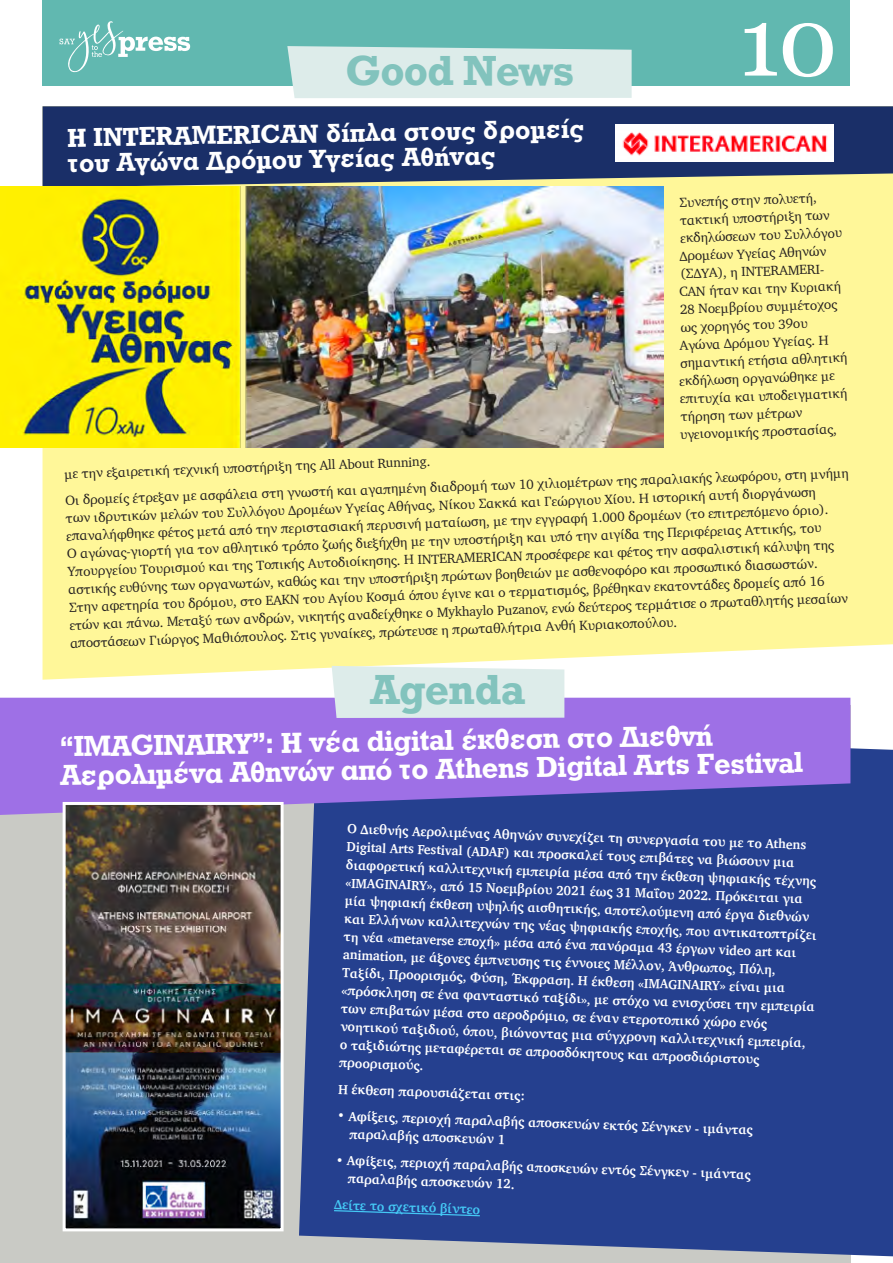
<style>
.page{position:relative;width:893px;height:1263px;background:#fff}
.page>*{position:absolute;margin:0;border:0;box-sizing:border-box;transform-origin:0 0}
.t1{font:97.5px "Georgia";color:#fff}
.t2{font:700 39.6px "Rockwell";letter-spacing:-.02em;color:#82c3bd}
.t3{font:30px/28.5px "UB Rockwell Bold";color:#fff}
.t4{font:27px/25.5px "UB Rockwell Bold";color:#fff}
.t5{font:13.5px/17.9px "Charter";color:#231f20}
.t6{font:700 13.5px/18px "Charter";color:#fff;scale:.95 1}
.t7{font:700 13.5px "Charter";color:#44c8f5;scale:.95 1}
</style>
<div class="page">
<div style="left:43px;top:0;width:807px;height:85px;background:#61b8b0"></div>
<svg style="left:60px;top:21px;width:130px;height:51px"></svg>
<div style="left:43px;top:188px;width:850px;height:492px;background:#fff799"></div>
<svg style="left:43px;top:106px;width:850px;height:82px;fill:#1a2f68"></svg>
<div style="left:0;top:706px;width:850px;height:557px;background:#c9cac5"></div>
<div style="left:299px;top:730px;width:594px;height:526px;background:#25408f"></div>
<svg style="left:333px;top:1209px;width:148px;height:8px"></svg>
<div style="left:287px;top:46px;width:345px;height:52px;background:#ddecea"></div>
<img style="left:0;top:186px;width:663px;height:261px">
<img style="left:615px;top:125px;width:218px;height:36px">
<svg style="left:0;top:698px;width:850px;height:117px;fill:#9e70e6"></svg>
<div style="left:332px;top:666px;width:232px;height:52px;background:#ddecea"></div>
<img style="left:67px;top:806px;width:213px;height:421px">
<div style="left:63px;top:802px;width:221px;height:429px;border:3px solid #fff"></div>
<h2 class="t2" style="left:345px;top:45px;width:230px">Good Νews</h2>
<h3 class="t4" style="left:67px;top:125px;width:518px;rotate:-1deg">Η INTERAMERICAN δίπλα στους δρομείς του Αγώνα Δρόμου Υγείας Αθήνας</h3>
<h1 class="t1" style="left:738px;top:-29px;width:101px">10</h1>
<p class="t5" style="left:679px;top:193px;width:139px;rotate:-2deg">Συνεπής στην πολυετή,</p>
<p class="t5" style="left:679px;top:211px;width:152px;rotate:-2deg">τακτική υποστήριξη των</p>
<p class="t5" style="left:680px;top:229px;width:163px;rotate:-2deg">εκδηλώσεων του Συλλόγου</p>
<p class="t5" style="left:679px;top:247px;width:148px;rotate:-2deg">Δρομέων Υγείας Αθηνών</p>
<p class="t5" style="left:680px;top:265px;width:155px;rotate:-2deg">(ΣΔΥΑ), η INTERAMERI-</p>
<p class="t5" style="left:679px;top:283px;width:163px;rotate:-2deg">CAN ήταν και την Κυριακή</p>
<p class="t5" style="left:680px;top:300px;width:159px;rotate:-2deg">28 Νοεμβρίου συμμέτοχος</p>
<p class="t5" style="left:680px;top:318px;width:129px;rotate:-2deg">ως χορηγός του 39ου</p>
<p class="t5" style="left:679px;top:336px;width:151px;rotate:-2deg">Αγώνα Δρόμου Υγείας. Η</p>
<p class="t5" style="left:680px;top:354px;width:169px;rotate:-2deg">σημαντική ετήσια αθλητική</p>
<p class="t5" style="left:679px;top:372px;width:157px;rotate:-2deg">εκδήλωση οργανώθηκε με</p>
<p class="t5" style="left:680px;top:390px;width:169px;rotate:-2deg">επιτυχία και υποδειγματική</p>
<p class="t5" style="left:680px;top:408px;width:123px;rotate:-2deg">τήρηση των μέτρων</p>
<p class="t5" style="left:679px;top:425px;width:159px;rotate:-2deg">υγειονομικής προστασίας,</p>
<p class="t5" style="left:64px;top:460px;width:785px;line-height:26.4px;rotate:-2deg">με την εξαιρετική τεχνική υποστήριξη της All About Running.<br>Οι δρομείς έτρεξαν με ασφάλεια στη γνωστή και αγαπημένη διαδρομή των 10 χιλιομέτρων της παραλιακής λεωφόρου, στη μνήμη</p>
<p class="t5" style="left:65px;top:509px;width:780px;rotate:-2deg">των ιδρυτικών μελών του Συλλόγου Δρομέων Υγείας Αθήνας, Νίκου Σακκά και Γεώργιου Χίου. Η ιστορική αυτή διοργάνωση επαναλήφθηκε φέτος μετά από την περιστασιακή περυσινή ματαίωση, με την εγγραφή 1.000 δρομέων (το επιτρεπόμενο όριο).<br>Ο αγώνας-γιορτή για τον αθλητικό τρόπο ζωής διεξήχθη με την υποστήριξη και υπό την αιγίδα της Περιφέρειας Αττικής, του Υπουργείου Τουρισμού και της Τοπικής Αυτοδιοίκησης. H INTERAMERICAN προσέφερε και φέτος την ασφαλιστική κάλυψη της αστικής ευθύνης των οργανωτών, καθώς και την υποστήριξη πρώτων βοηθειών με ασθενοφόρο και προσωπικό διασωστών.<br>Στην αφετηρία του δρόμου, στο ΕΑΚΝ του Αγίου Κοσμά όπου έγινε και ο τερματισμός, βρέθηκαν εκατοντάδες δρομείς από 16 ετών και πάνω. Μεταξύ των ανδρών, νικητής αναδείχθηκε ο Mykhaylo Puzanov, ενώ δεύτερος τερμάτισε ο πρωταθλητής μεσαίων αποστάσεων Γιώργος Μαθιόπουλος. Στις γυναίκες, πρώτευσε η πρωταθλήτρια Ανθή Κυριακοπούλου.</p>
<h2 class="t2" style="left:370px;top:664px;width:157px">Agenda</h2>
<h3 class="t3" style="left:60px;top:732px;width:744px;rotate:-1deg">“IMAGINAIRY”: Η νέα digital έκθεση στο Διεθνή<br>Αερολιμένα Αθηνών από το Athens Digital Arts Festival</h3>
<p class="t6" style="left:348px;top:819px;width:500px;rotate:2deg">Ο Διεθνής Αερολιμένας Αθηνών συνεχίζει τη συνεργασία του με το Athens Digital Arts Festival (ADAF) και προσκαλεί τους επιβάτες να βιώσουν μια διαφορετική καλλιτεχνική εμπειρία μέσα από την έκθεση ψηφιακής τέχνης «IMAGINAIRY», από 15 Νοεμβρίου 2021 έως 31 Μαΐου 2022. Πρόκειται για μία ψηφιακή έκθεση υψηλής αισθητικής, αποτελούμενη από έργα διεθνών και Ελλήνων καλλιτεχνών της νέας ψηφιακής εποχής, που αντικατοπτρίζει τη νέα «metaverse εποχή» μέσα από ένα πανόραμα 43 έργων video art και animation, με άξονες έμπνευσης τις έννοιες Μέλλον, Άνθρωπος, Πόλη, Ταξίδι, Προορισμός, Φύση, Έκφραση. Η έκθεση «IMAGINAIRY» είναι μια «πρόσκληση σε ένα φανταστικό ταξίδι», με στόχο να ενισχύσει την εμπειρία των επιβατών μέσα στο αεροδρόμιο, σε έναν ετεροτοπικό χώρο ενός νοητικού ταξιδιού, όπου, βιώνοντας μια σύγχρονη καλλιτεχνική εμπειρία, ο ταξιδιώτης μεταφέρεται σε απροσδόκητους και απροσδιόριστους προορισμούς.</p>
<p class="t6" style="left:339px;top:1080px;width:198px;rotate:2deg">Η έκθεση παρουσιάζεται στις:</p>
<p class="t6" style="left:350px;top:1107px;width:426px;text-indent:-13px;rotate:2deg">• Aφίξεις, περιοχή παραλαβής αποσκευών εκτός Σένγκεν - ιμάντας παραλαβής αποσκευών 1</p>
<p class="t6" style="left:349px;top:1151px;width:425px;text-indent:-13px;rotate:2deg">• Αφίξεις, περιοχή παραλαβής αποσκευών εντός Σένγκεν - ιμάντας παραλαβής αποσκευών 12.</p>
<p class="t7" style="left:335px;top:1193px;width:155px;rotate:2deg">Δείτε το σχετικό βίντεο</p>
</div>
